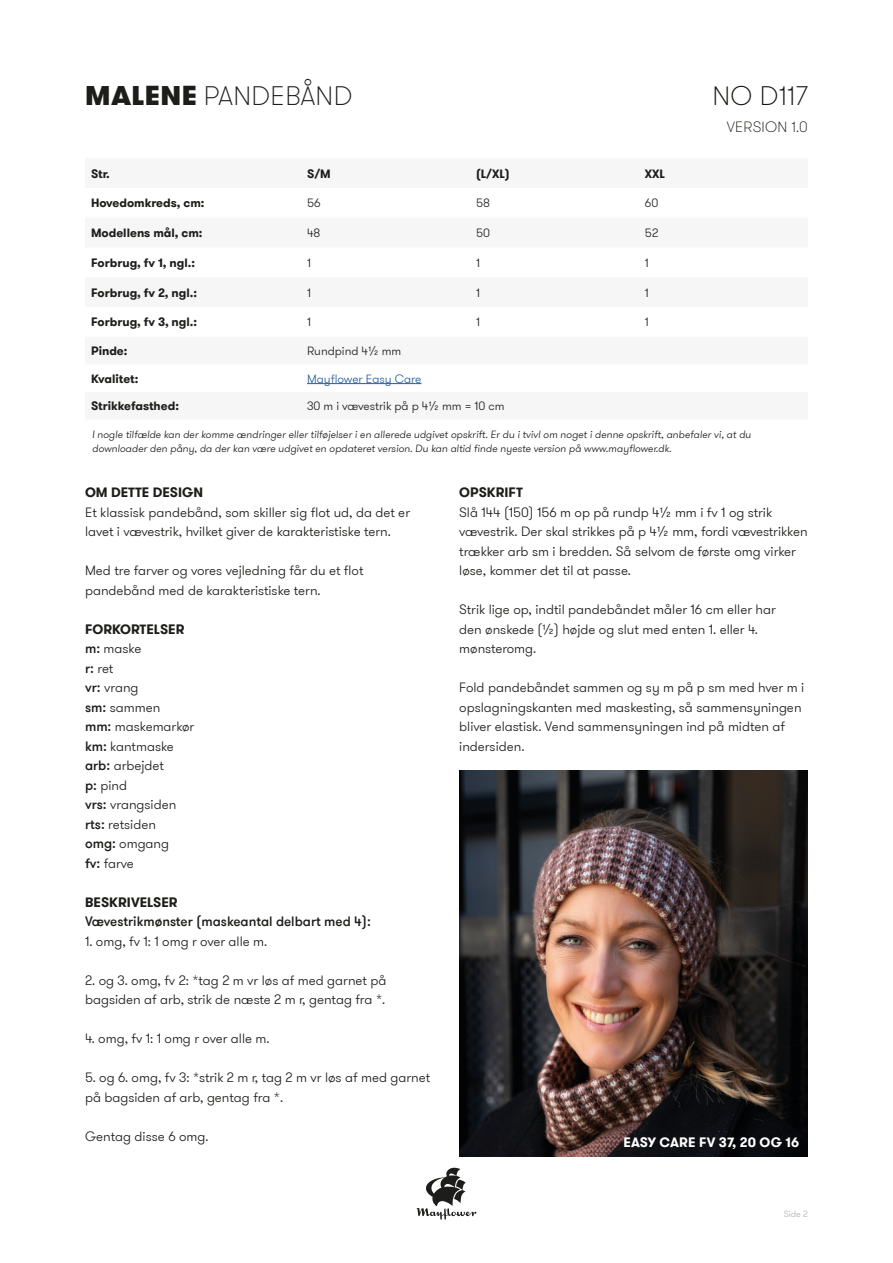
<style>
.page{position:relative;width:893px;height:1263px;background:#fff}
.page>*{position:absolute;margin:0;border:0;box-sizing:border-box;transform-origin:0 0}
.t1{font:100 27px "GT Walsheim Pro";letter-spacing:.015em;color:#1d1d1b}
.t2{font:100 27px "GT Walsheim Pro";letter-spacing:.015em;color:#13120e}
.t3{font:100 15px "GT Walsheim Pro";letter-spacing:.015em;color:#13120e}
.t4{font:300 13.5px/19.5px "GT Walsheim Pro";color:#1d1d1b}
.t5{font:700 13.5px "GT Walsheim Pro";color:#1d1d1b}
.t6{font:500 13.5px "GT Walsheim Pro";color:#1d1d1b}
.t7{font:700 13.5px "GT Walsheim Pro";letter-spacing:.015em;color:#fff}
.t8{font:700 12px "GT Walsheim Pro";color:#1d1d1b}
.t9{font:300 12px "GT Walsheim Pro";color:#1d1d1b}
.t10{font:300 12px "GT Walsheim Pro";color:#275b9c}
.t11{font:italic 300 10.5px/13.5px "GT Walsheim Pro";color:#1d1d1b}
.t12{font:300 9px "GT Walsheim Pro";color:#b2b2b2}
.s1{font-weight:900}
.s2{font-weight:500}
</style>
<div class="page">
<svg style="left:417px;top:1168px;width:59px;height:51px"></svg>
<hr style="left:307px;top:383px;width:114px;height:1px;background:#275b9c">
<img style="left:459px;top:770px;width:349px;height:387px">
<p class="t1" style="left:85px;top:79px;width:269px"><span class="s1">MALENE</span> PANDEBÅND</p>
<p class="t2" style="left:712px;top:79px;width:97px">NO D117</p>
<p class="t3" style="left:727px;top:117px;width:83px">VERSION 1.0</p>
<p class="t8" style="left:91px;top:166px;width:20px">Str.</p>
<p class="t8" style="left:307px;top:166px;width:25px">S/M</p>
<p class="t8" style="left:476px;top:166px;width:35px">(L/XL)</p>
<p class="t8" style="left:645px;top:166px;width:22px">XXL</p>
<p class="t8" style="left:91px;top:195px;width:115px">Hovedomkreds, cm:</p>
<p class="t9" style="left:307px;top:196px;width:15px">56</p>
<p class="t9" style="left:476px;top:196px;width:15px">58</p>
<p class="t9" style="left:645px;top:196px;width:15px">60</p>
<p class="t8" style="left:91px;top:225px;width:113px">Modellens mål, cm:</p>
<p class="t9" style="left:307px;top:225px;width:15px">48</p>
<p class="t9" style="left:476px;top:225px;width:16px">50</p>
<p class="t9" style="left:645px;top:225px;width:15px">52</p>
<p class="t8" style="left:91px;top:255px;width:105px">Forbrug, fv 1, ngl.:</p>
<p class="t9" style="left:307px;top:255px;width:5px">1</p>
<p class="t9" style="left:476px;top:255px;width:5px">1</p>
<p class="t9" style="left:645px;top:255px;width:5px">1</p>
<p class="t8" style="left:91px;top:285px;width:108px">Forbrug, fv 2, ngl.:</p>
<p class="t9" style="left:307px;top:285px;width:5px">1</p>
<p class="t9" style="left:476px;top:285px;width:5px">1</p>
<p class="t9" style="left:645px;top:285px;width:5px">1</p>
<p class="t8" style="left:91px;top:314px;width:108px">Forbrug, fv 3, ngl.:</p>
<p class="t9" style="left:307px;top:315px;width:5px">1</p>
<p class="t9" style="left:476px;top:315px;width:5px">1</p>
<p class="t9" style="left:645px;top:315px;width:5px">1</p>
<p class="t8" style="left:91px;top:343px;width:38px">Pinde:</p>
<p class="t9" style="left:307px;top:343px;width:96px">Rundpind 4½ mm</p>
<p class="t8" style="left:91px;top:371px;width:49px">Kvalitet:</p>
<p class="t10" style="left:307px;top:371px;width:116px">Mayflower Easy Care</p>
<p class="t8" style="left:91px;top:398px;width:89px">Strikkefasthed:</p>
<p class="t9" style="left:307px;top:399px;width:199px">30 m i vævestrik på p 4½ mm = 10 cm</p>
<p class="t11" style="left:92px;top:428px;width:660px">I nogle tilfælde kan der komme ændringer eller tilføjelser i en allerede udgivet opskrift. Er du i tvivl om noget i denne opskrift, anbefaler vi, at du downloader den påny, da der kan være udgivet en opdateret version. Du kan altid finde nyeste version på www.mayflower.dk.</p>
<p class="t5" style="left:85px;top:483px;width:120px">OM DETTE DESIGN</p>
<p class="t4" style="left:85px;top:502px;width:327px">Et klassisk pandebånd, som skiller sig flot ud, da det er lavet i vævestrik, hvilket giver de karakteristiske tern.</p>
<p class="t4" style="left:85px;top:561px;width:280px">Med tre farver og vores vejledning får du et flot pandebånd med de karakteristiske tern.</p>
<p class="t5" style="left:85px;top:620px;width:101px">FORKORTELSER</p>
<p class="t4" style="left:85px;top:639px;width:58px"><span class="s2">m:</span> maske</p>
<p class="t4" style="left:85px;top:658px;width:30px"><span class="s2">r:</span> ret</p>
<p class="t4" style="left:85px;top:678px;width:55px"><span class="s2">vr:</span> vrang</p>
<p class="t4" style="left:85px;top:697px;width:77px"><span class="s2">sm:</span> sammen</p>
<p class="t4" style="left:85px;top:717px;width:111px"><span class="s2">mm:</span> maskemarkør</p>
<p class="t4" style="left:85px;top:736px;width:90px"><span class="s2">km:</span> kantmaske</p>
<p class="t4" style="left:85px;top:756px;width:80px"><span class="s2">arb:</span> arbejdet</p>
<p class="t4" style="left:85px;top:775px;width:44px"><span class="s2">p:</span> pind</p>
<p class="t4" style="left:85px;top:795px;width:93px"><span class="s2">vrs:</span> vrangsiden</p>
<p class="t4" style="left:85px;top:814px;width:72px"><span class="s2">rts:</span> retsiden</p>
<p class="t4" style="left:85px;top:834px;width:86px"><span class="s2">omg:</span> omgang</p>
<p class="t4" style="left:85px;top:853px;width:50px"><span class="s2">fv:</span> farve</p>
<p class="t5" style="left:85px;top:893px;width:94px">BESKRIVELSER</p>
<p class="t6" style="left:85px;top:913px;width:287px">Vævestrikmønster (maskeantal delbart med 4):</p>
<p class="t4" style="left:85px;top:931px;width:184px">1. omg, fv 1: 1 omg r over alle m.</p>
<p class="t4" style="left:85px;top:970px;width:303px">2. og 3. omg, fv 2: *tag 2 m vr løs af med garnet på bagsiden af arb, strik de næste 2 m r, gentag fra *.</p>
<p class="t4" style="left:85px;top:1029px;width:186px">4. omg, fv 1: 1 omg r over alle m.</p>
<p class="t4" style="left:85px;top:1068px;width:347px">5. og 6. omg, fv 3: *strik 2 m r, tag 2 m vr løs af med garnet på bagsiden af arb, gentag fra *.</p>
<p class="t4" style="left:85px;top:1126px;width:125px">Gentag disse 6 omg.</p>
<p class="t5" style="left:459px;top:483px;width:65px">OPSKRIFT</p>
<p class="t4" style="left:459px;top:502px;width:350px">Slå 144 (150) 156 m op på rundp 4½ mm i fv 1 og strik vævestrik. Der skal strikkes på p 4½ mm, fordi vævestrikken trækker arb sm i bredden. Så selvom de første omg virker løse, kommer det til at passe.</p>
<p class="t4" style="left:459px;top:600px;width:318px">Strik lige op, indtil pandebåndet måler 16 cm eller har den ønskede (½) højde og slut med enten 1. eller 4. mønsteromg.</p>
<p class="t4" style="left:459px;top:678px;width:346px">Fold pandebåndet sammen og sy m på p sm med hver m i opslagningskanten med maskesting, så sammensyningen bliver elastisk. Vend sammensyningen ind på midten af indersiden.</p>
<p class="t7" style="left:623px;top:1133px;width:177px">EASY CARE FV 37, 20 OG 16</p>
<p class="t12" style="left:784px;top:1208px;width:26px">Side 2</p>
</div>
